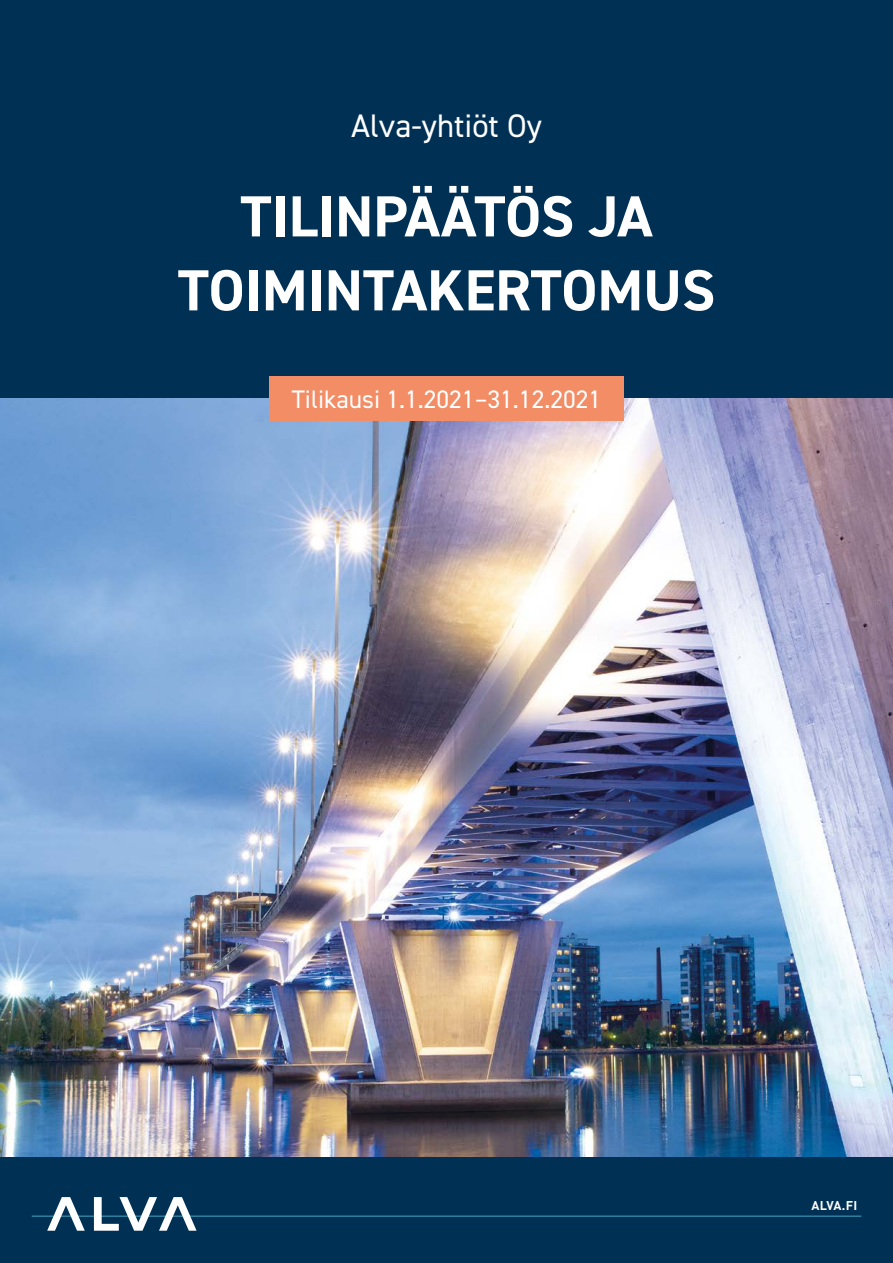
<style>
.page{position:relative;width:893px;height:1263px;background:#fff}
.page>*{position:absolute;margin:0;border:0;box-sizing:border-box;transform-origin:0 0}
.t1{font:700 58.05px/73.9px "DIN2014";color:#fff;text-align:center}
.t2{font:32.7px "DIN2014";color:#fff}
.t3{font:25.35px "DIN2014";color:#fff}
.t4{font:700 12.6px "DIN";color:#fff}
</style>
<div class="page">
<img style="left:0;top:398px;width:893px;height:759px">
<div style="left:0;top:0;width:893px;height:398px;background:#003155"></div>
<div style="left:0;top:1157px;width:893px;height:106px;background:#003155"></div>
<hr style="left:32px;top:1215px;width:829px;height:2px;background:#3f97b4">
<svg style="left:94px;top:1197px;width:103px;height:34px"></svg>
<svg style="left:47px;top:1197px;width:38px;height:34px"></svg>
<div style="left:269px;top:377px;width:355px;height:44px;background:#f28d65"></div>
<p class="t2" style="left:351px;top:105px;width:192px">Alva-yhtiöt Oy</p>
<p class="t1" style="left:178px;top:179px;width:539px">TILINPÄÄTÖS JA<br>TOIMINTAKERTOMUS</p>
<p class="t3" style="left:292px;top:383px;width:311px">Tilikausi 1.1.2021–31.12.2021</p>
<p class="t4" style="left:811px;top:1197px;width:47px">ALVA.FI</p>
</div>
